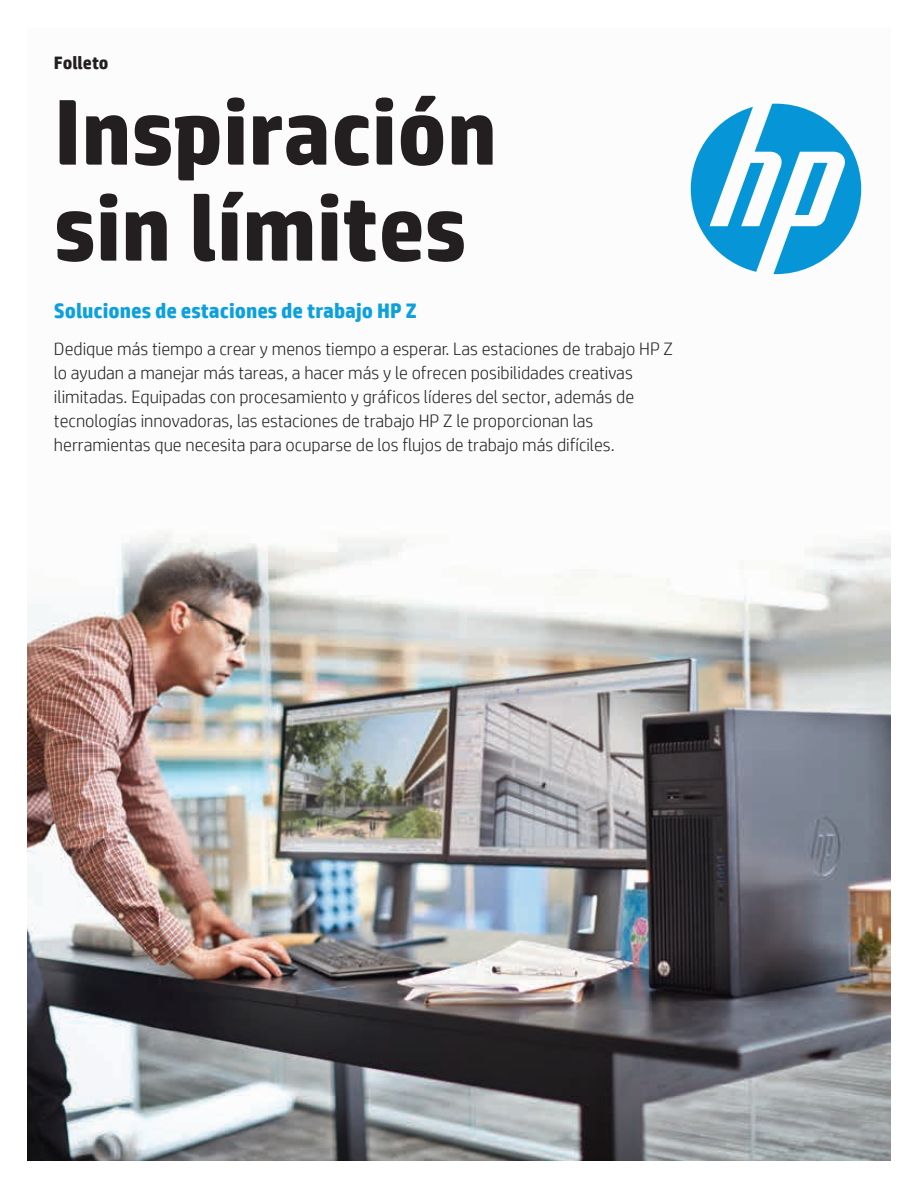
<style>
.page{position:relative;width:918px;height:1188px;background:#fff}
.page>*{position:absolute;margin:0;border:0;box-sizing:border-box;transform-origin:0 0}
.Cover_headline_90_84{font:700 93px/96px "HP Simplified";color:#231f20}
.Cover_DS_subhead_14{font:700 21px "HP Simplified";color:#0ca0dd}
.Intro_CS_14_16{font:300 18px/24px "HP Simplified";color:#231f20}
.Document_type_12_14{font:700 18px "HP Simplified";letter-spacing:-.005em;color:#231f20}
</style>
<div class="page">
<img style="left:27px;top:103px;width:864px;height:1058px">
<svg style="left:691px;top:104px;width:170px;height:170px"></svg>
<p class="Document_type_12_14" style="left:54px;top:52px;width:56px">Folleto</p>
<p class="Cover_headline_90_84" style="left:54px;top:83px;width:445px">Inspiración sin límites</p>
<p class="Cover_DS_subhead_14" style="left:54px;top:299px;width:364px">Soluciones de estaciones de trabajo HP Z</p>
<p class="Intro_CS_14_16" style="left:54px;top:337px;width:621px">Dedique más tiempo a crear y menos tiempo a esperar. Las estaciones de trabajo HP Z lo ayudan a manejar más tareas, a hacer más y le ofrecen posibilidades creativas ilimitadas. Equipadas con procesamiento y gráficos líderes del sector, además de tecnologías innovadoras, las estaciones de trabajo HP Z le proporcionan las herramientas que necesita para ocuparse de los flujos de trabajo más difíciles.</p>
</div>
